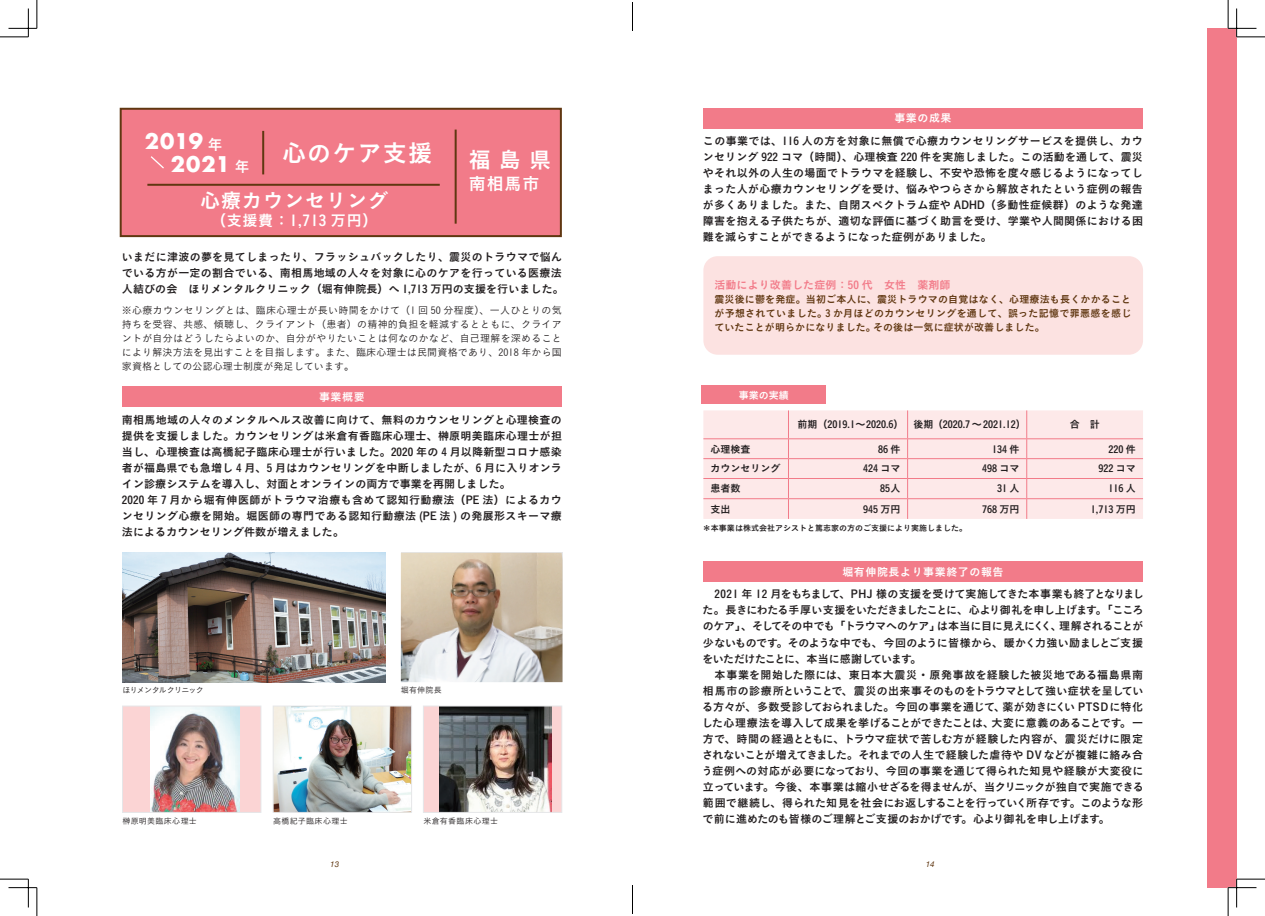
<style>
.page{position:relative;width:1265px;height:916px;background:#fff}
.page>*{position:absolute;margin:0;border:0;box-sizing:border-box;transform-origin:0 0}
.t1{font:24px "Koburina Go Std W6";letter-spacing:.05em;color:#fff}
.t2{font:22px "Koburina Go Std W6";color:#fff}
.t3{font:700 21px/22.2px "Futura";letter-spacing:.025em;color:#fff}
.t4{font:20px "Koburina Go Std W6";letter-spacing:.05em;color:#fff}
.t5{font:17px "Koburina Go Std W6";color:#fff}
.t6{font:15px "Koburina Go Std W6";letter-spacing:.05em;color:#fff}
.t7{font:11px/16px "Koburina Go Std W6";letter-spacing:.015em;color:#231f20}
.t8{font:11px/16px "Koburina Go Std W6";letter-spacing:-.01em;color:#231f20}
.t9{font:11px "Koburina Go Std W6";letter-spacing:.05em;color:#fff}
.t10{font:11px "Koburina Go Std W6";letter-spacing:.01em;color:#f27b89}
.t11{font:10px/14px "Koburina Go Std W3";letter-spacing:.01em;color:#231f20;text-align:justify}
.t12{font:10px/14px "Koburina Go Std W6";letter-spacing:.01em;color:#603711;text-align:justify}
.t13{font:10px "Koburina Go Std W6";color:#231f20}
.t14{font:10px "Koburina Go Std W6";color:#fff}
.t15{font:8px "Koburina Go Std W6";color:#231f20}
.t16{font:8px "Koburina Go Std W3";letter-spacing:.03em;color:#231f20}
.t17{font:8px "Koburina Go Std W3";letter-spacing:-.09em;color:#231f20}
.t18{font:italic 8px "Helvetica Neue";color:#603711}
.s1{font-family:"Koburina Go Std W6";font-weight:400;font-size:14.7px}
</style>
<div class="page">
<svg style="left:119px;top:107px;width:443px;height:131px;background:#ea7984"></svg>
<div style="left:1206px;top:28px;width:30px;height:859px;background:#f27b89"></div>
<img style="left:122px;top:553px;width:264px;height:129px">
<div style="left:122px;top:706px;width:139px;height:106px;background:#fbd4d4"></div>
<img style="left:151px;top:708px;width:88px;height:102px">
<div style="left:122px;top:706px;width:139px;height:106px;border:1px solid #e6e7e9"></div>
<img style="left:275px;top:708px;width:134px;height:102px">
<div style="left:273px;top:706px;width:138px;height:106px;border:1px solid #e6e7e9"></div>
<div style="left:423px;top:706px;width:138px;height:106px;background:#fbd4d4"></div>
<img style="left:440px;top:708px;width:111px;height:102px">
<div style="left:423px;top:706px;width:139px;height:106px;border:1px solid #e6e7e9"></div>
<img style="left:401px;top:553px;width:161px;height:129px">
<hr style="left:454px;top:130px;width:2px;height:94px;background:#603711">
<div style="left:703px;top:108px;width:439px;height:21px;background:#f27b89"></div>
<div style="left:703px;top:561px;width:439px;height:21px;background:#f27b89"></div>
<div style="left:122px;top:386px;width:439px;height:21px;background:#f27b89"></div>
<svg style="left:149px;top:155px;width:16px;height:15px"></svg>
<div style="left:703px;top:256px;width:439px;height:99px;background:#fce2e1;border-radius:14px"></div>
<div style="left:703px;top:410px;width:439px;height:109px;background:#fde9e9"></div>
<hr style="left:703px;top:438px;width:85px;height:1px;background:#f27b89">
<hr style="left:788px;top:438px;width:119px;height:1px;background:#f27b89">
<hr style="left:907px;top:438px;width:119px;height:1px;background:#f27b89">
<hr style="left:1026px;top:438px;width:116px;height:1px;background:#f27b89">
<hr style="left:703px;top:458px;width:85px;height:1px;background:#f27b89">
<hr style="left:788px;top:458px;width:119px;height:1px;background:#f27b89">
<hr style="left:907px;top:458px;width:119px;height:1px;background:#f27b89">
<hr style="left:1026px;top:458px;width:116px;height:1px;background:#f27b89">
<hr style="left:703px;top:478px;width:85px;height:1px;background:#f27b89">
<hr style="left:788px;top:478px;width:119px;height:1px;background:#f27b89">
<hr style="left:907px;top:478px;width:119px;height:1px;background:#f27b89">
<hr style="left:1026px;top:478px;width:116px;height:1px;background:#f27b89">
<hr style="left:703px;top:498px;width:85px;height:1px;background:#f27b89">
<hr style="left:788px;top:498px;width:119px;height:1px;background:#f27b89">
<svg style="left:788px;top:410px;width:1px;height:109px"></svg>
<hr style="left:907px;top:498px;width:119px;height:1px;background:#f27b89">
<svg style="left:907px;top:410px;width:1px;height:109px"></svg>
<hr style="left:1026px;top:498px;width:116px;height:1px;background:#f27b89">
<svg style="left:1026px;top:410px;width:1px;height:109px"></svg>
<div style="left:701px;top:385px;width:125px;height:18px;background:#f27b89"></div>
<svg style="left:0;top:0;width:38px;height:38px"></svg>
<svg style="left:0;top:878px;width:38px;height:38px"></svg>
<svg style="left:1227px;top:0;width:37px;height:38px"></svg>
<svg style="left:1227px;top:878px;width:37px;height:38px"></svg>
<svg style="left:632px;top:3px;width:1px;height:28px"></svg>
<svg style="left:632px;top:885px;width:1px;height:28px"></svg>
<h3 class="t3" style="left:171px;top:130px;width:80px;text-indent:-26px">2019 <span class="s1">年<br></span>2021 <span class="s1">年</span></h3>
<h1 class="t1" style="left:282px;top:134px;width:151px">心のケア支援</h1>
<h2 class="t2" style="left:469px;top:142px;width:84px">福島県</h2>
<h3 class="t5" style="left:469px;top:171px;width:72px">南相馬市</h3>
<h3 class="t4" style="left:200px;top:185px;width:190px">心療カウンセリング</h3>
<h3 class="t6" style="left:211px;top:208px;width:168px">（支援費：1,713 万円）</h3>
<p class="t7" style="left:122px;top:249px;width:443px">いまだに津波の夢を見てしまったり、フラッシュバックしたり、震災のトラウマで悩んでいる方が一定の割合でいる、南相馬地域の人々を対象に心のケアを行っている医療法人結びの会　ほりメンタルクリニック（堀有伸院長）へ 1,713 万円の支援を行いました。</p>
<p class="t11" style="left:122px;top:303px;width:441px">※心療カウンセリングとは、臨床心理士が長い時間をかけて（1 回 50 分程度）、一人ひとりの気持ちを受容、共感、傾聴し、クライアント（患者）の精神的負担を軽減するとともに、クライアントが自分はどうしたらよいのか、自分がやりたいことは何なのかなど、自己理解を深めることにより解決方法を見出すことを目指します。また、臨床心理士は民間資格であり、2018 年から国家資格としての公認心理士制度が発足しています。</p>
<p class="t9" style="left:319px;top:388px;width:47px">事業概要</p>
<p class="t7" style="left:122px;top:411px;width:441px">南相馬地域の人々のメンタルヘルス改善に向けて、無料のカウンセリングと心理検査の提供を支援しました。カウンセリングは米倉有香臨床心理士、榊原明美臨床心理士が担当し、心理検査は高橋紀子臨床心理士が行いました。2020 年の 4 月以降新型コロナ感染者が福島県でも急増し 4 月、5 月はカウンセリングを中断しましたが、6 月に入りオンライン診療システムを導入し、対面とオンラインの両方で事業を再開しました。<br>2020 年 7 月から堀有伸医師がトラウマ治療も含めて認知行動療法（PE 法）によるカウンセリング心療を開始。堀医師の専門である認知行動療法 (PE 法 ) の発展形スキーマ療法によるカウンセリング件数が増えました。</p>
<p class="t17" style="left:122px;top:684px;width:83px">ほりメンタルクリニック</p>
<p class="t16" style="left:401px;top:684px;width:42px">堀有伸院長</p>
<p class="t16" style="left:122px;top:815px;width:76px">榊原明美臨床心理士</p>
<p class="t16" style="left:273px;top:815px;width:76px">高橋紀子臨床心理士</p>
<p class="t16" style="left:423px;top:815px;width:76px">米倉有香臨床心理士</p>
<p class="t9" style="left:894px;top:110px;width:59px">事業の成果</p>
<p class="t7" style="left:703px;top:133px;width:441px;text-align:justify">この事業では、116 人の方を対象に無償で心療カウンセリングサービスを提供し、カウンセリング 922 コマ（時間）、心理検査 220 件を実施しました。この活動を通して、震災やそれ以外の人生の場面でトラウマを経験し、不安や恐怖を度々感じるようになってしまった人が心療カウンセリングを受け、悩みやつらさから解放されたという症例の報告が多くありました。また、自閉スペクトラム症や ADHD（多動性症候群）のような発達障害を抱える子供たちが、適切な評価に基づく助言を受け、学業や人間関係における困難を減らすことができるようになった症例がありました。</p>
<p class="t10" style="left:714px;top:276px;width:249px">活動により改善した症例：50 代　女性　薬剤師　</p>
<p class="t12" style="left:714px;top:293px;width:418px">震災後に鬱を発症。当初ご本人に、震災トラウマの自覚はなく、心理療法も長くかかることが予想されていました。3 か月ほどのカウンセリングを通して、誤った記憶で罪悪感を感じていたことが明らかになりました。その後は一気に症状が改善しました。</p>
<p class="t14" style="left:739px;top:387px;width:51px">事業の実績</p>
<p class="t13" style="left:797px;top:417px;width:229px">前期（2019.1～2020.6） 後期（2020.7～2021.12）</p>
<p class="t13" style="left:1069px;top:417px;width:31px">合　計</p>
<p class="t13" style="left:710px;top:441px;width:41px">心理検査</p>
<p class="t13" style="left:877px;top:441px;width:24px">86 件</p>
<p class="t13" style="left:992px;top:441px;width:29px">134 件</p>
<p class="t13" style="left:1108px;top:441px;width:29px">220 件</p>
<p class="t13" style="left:710px;top:461px;width:71px">カウンセリング</p>
<p class="t13" style="left:862px;top:461px;width:39px">424 コマ</p>
<p class="t13" style="left:982px;top:461px;width:39px">498 コマ</p>
<p class="t13" style="left:1098px;top:461px;width:39px">922 コマ</p>
<p class="t13" style="left:710px;top:481px;width:31px">患者数</p>
<p class="t13" style="left:879px;top:481px;width:22px">85人</p>
<p class="t13" style="left:997px;top:481px;width:24px">31 人</p>
<p class="t13" style="left:1108px;top:481px;width:29px">116 人</p>
<p class="t13" style="left:710px;top:501px;width:21px">支出</p>
<p class="t13" style="left:862px;top:501px;width:39px">945 万円</p>
<p class="t13" style="left:982px;top:501px;width:39px">768 万円</p>
<p class="t13" style="left:1090px;top:501px;width:46px">1,713 万円</p>
<p class="t15" style="left:703px;top:522px;width:265px">＊本事業は株式会社アシストと篤志家の方のご支援により実施しました。</p>
<p class="t9" style="left:842px;top:563px;width:163px">堀有伸院長より事業終了の報告</p>
<p class="t8" style="left:702px;top:586px;width:443px">　2021 年 12 月をもちまして、PHJ 様の支援を受けて実施してきた本事業も終了となりました。長きにわたる手厚い支援をいただきましたことに、心より御礼を申し上げます。「こころのケア」、そしてその中でも「トラウマへのケア」は本当に目に見えにくく、理解されることが少ないものです。そのような中でも、今回のように皆様から、暖かく力強い励ましとご支援をいただけたことに、本当に感謝しています。<br>　本事業を開始した際には、東日本大震災・原発事故を経験した被災地である福島県南相馬市の診療所ということで、震災の出来事そのものをトラウマとして強い症状を呈している方々が、多数受診しておられました。今回の事業を通じて、薬が効きにくい PTSＤに特化した心理療法を導入して成果を挙げることができたことは、大変に意義のあることです。一方で、時間の経過とともに、トラウマ症状で苦しむ方が経験した内容が、震災だけに限定されないことが増えてきました。それまでの人生で経験した虐待や DV などが複雑に絡み合う症例への対応が必要になっており、今回の事業を通じて得られた知見や経験が大変役に立っています。今後、本事業は縮小せざるを得ませんが、当クリニックが独自で実施できる範囲で継続し、得られた知見を社会にお返しすることを行っていく所存です。このような形で前に進めたのも皆様のご理解とご支援のおかげです。心より御礼を申し上げます。</p>
<p class="t18" style="left:330px;top:858px;width:10px">13</p>
<p class="t18" style="left:925px;top:858px;width:10px">14</p>
</div>
